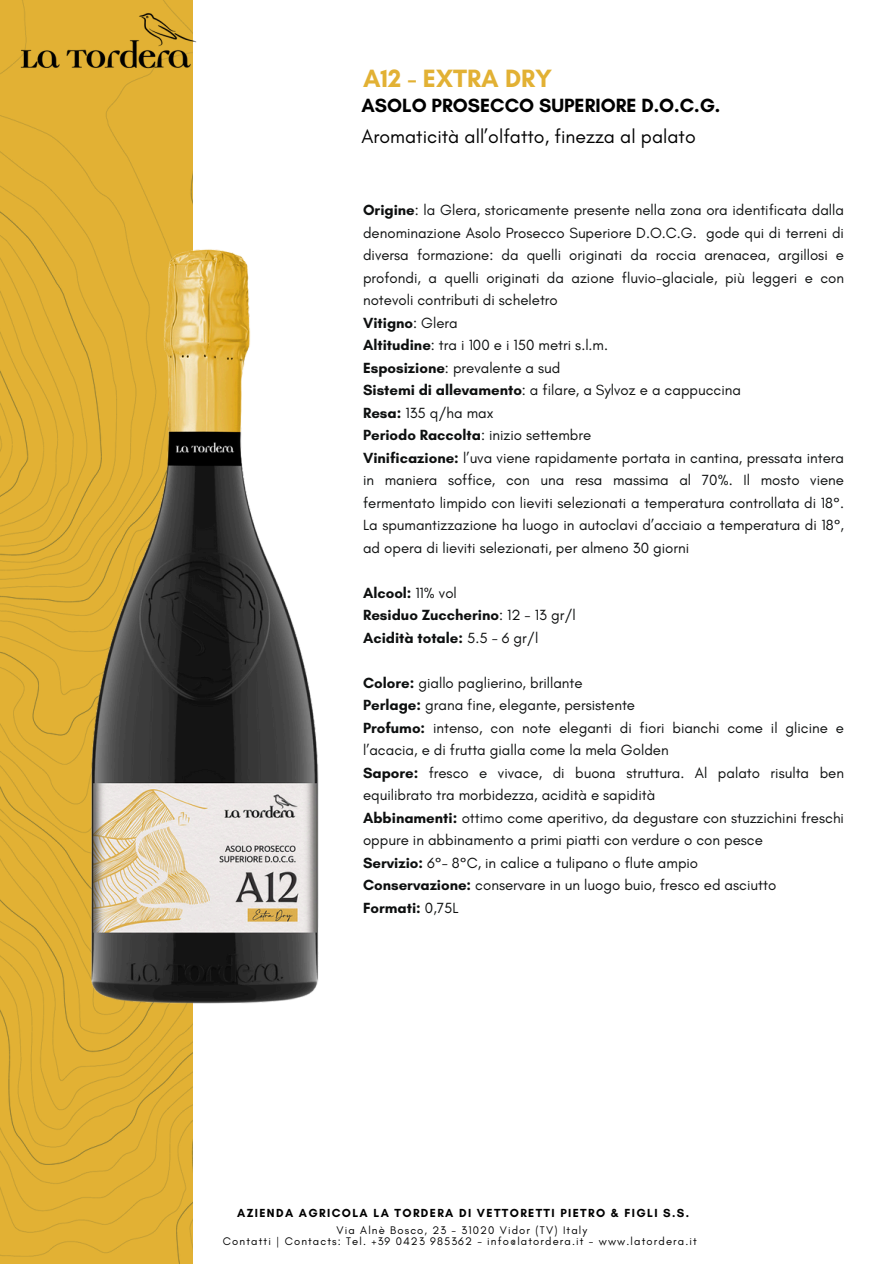
<style>
.page{position:relative;width:894px;height:1264px;background:#fff}
.page>*{position:absolute;margin:0;border:0;box-sizing:border-box;transform-origin:0 0}
.t1{font:700 25.5px "Glacial Indifference";color:#e2b134}
.t2{font:19.5px/30.3px "Glacial Indifference";color:#000}
.t3{font:15px/22.5px "Glacial Indifference";color:#0e1010}
.t4{font:700 15px/22.5px "Glacial Indifference";color:#0e1010}
.t5{font:700 11.85px "Glacial Indifference";letter-spacing:.115em;color:#000}
.t6{font:11.25px "Glacial Indifference";letter-spacing:.1em;color:#000}
.s1{font-weight:700}
.s2{font-weight:400}
</style>
<div class="page">
<img style="left:0;top:75px;width:192px;height:1188px">
<img style="left:0;top:0;width:197px;height:75px">
<img style="left:59px;top:184px;width:260px;height:853px">
<h1 class="t1" style="left:363px;top:63px;width:191px">A12 - EXTRA DRY</h1>
<p class="t2" style="left:361px;top:90px;width:360px"><span class="s1">ASOLO PROSECCO SUPERIORE D.O.C.G.<br></span>Aromaticità all’olfatto, finezza al palato</p>
<h2 class="t3" style="left:363px;top:198px;width:482px"><span class="s1">Origine</span>: la Glera, storicamente presente nella zona ora identificata dalla denominazione Asolo Prosecco Superiore D.O.C.G. gode qui di terreni di diversa formazione: da quelli originati da roccia arenacea, argillosi e profondi, a quelli originati da azione fluvio-glaciale, più leggeri e con notevoli contributi di scheletro<br><span class="s1">Vitigno</span>: Glera<br><span class="s1">Altitudine</span>: tra i 100 e i 150 metri s.l.m.<br><span class="s1">Esposizione</span>: prevalente a sud<br><span class="s1">Sistemi di allevamento</span>: a filare, a Sylvoz e a cappuccina<br><span class="s1">Resa:</span> 135 q/ha max<br><span class="s1">Periodo Raccolta</span>: inizio settembre<br><span class="s1">Vinificazione:</span> l’uva viene rapidamente portata in cantina, pressata intera in maniera soffice, con una resa massima al 70%. Il mosto viene fermentato limpido con lieviti selezionati a temperatura controllata di 18°.<br>La spumantizzazione ha luogo in autoclavi d’acciaio a temperatura di 18°, ad opera di lieviti selezionati, per almeno 30 giorni</h2>
<p class="t4" style="left:363px;top:581px;width:214px">Alcool: <span class="s2">11% vol<br></span>Residuo Zuccherino<span class="s2">: 12 - 13 gr/l<br></span>Acidità totale: <span class="s2">5.5 - 6 gr/l</span></p>
<h3 class="t3" style="left:363px;top:671px;width:482px"><span class="s1">Colore:</span> giallo paglierino, brillante<br><span class="s1">Perlage:</span> grana fine, elegante, persistente<br><span class="s1">Profumo:</span> intenso, con note eleganti di fiori bianchi come il glicine e l’acacia, e di frutta gialla come la mela Golden<br><span class="s1">Sapore:</span> fresco e vivace, di buona struttura. Al palato risulta ben equilibrato tra morbidezza, acidità e sapidità<br><span class="s1">Abbinamenti:</span> ottimo come aperitivo, da degustare con stuzzichini freschi oppure in abbinamento a primi piatti con verdure o con pesce<br><span class="s1">Servizio:</span> 6°- 8°C, in calice a tulipano o flute ampio<br><span class="s1">Conservazione:</span> conservare in un luogo buio, fresco ed asciutto<br><span class="s1">Formati:</span> 0,75L</h3>
<h3 class="t5" style="left:237px;top:1205px;width:453px">AZIENDA AGRICOLA LA TORDERA DI VETTORETTI PIETRO &amp; FIGLI S.S.</h3>
<h3 class="t6" style="left:336px;top:1223px;width:252px">Via Alnè Bosco, 23 - 31020 Vidor (TV) Italy</h3>
<h4 class="t6" style="left:223px;top:1233px;width:475px">Contatti | Contacts: Tel. +39 0423 985362 - info@latordera.it - www.latordera.it</h4>
</div>
